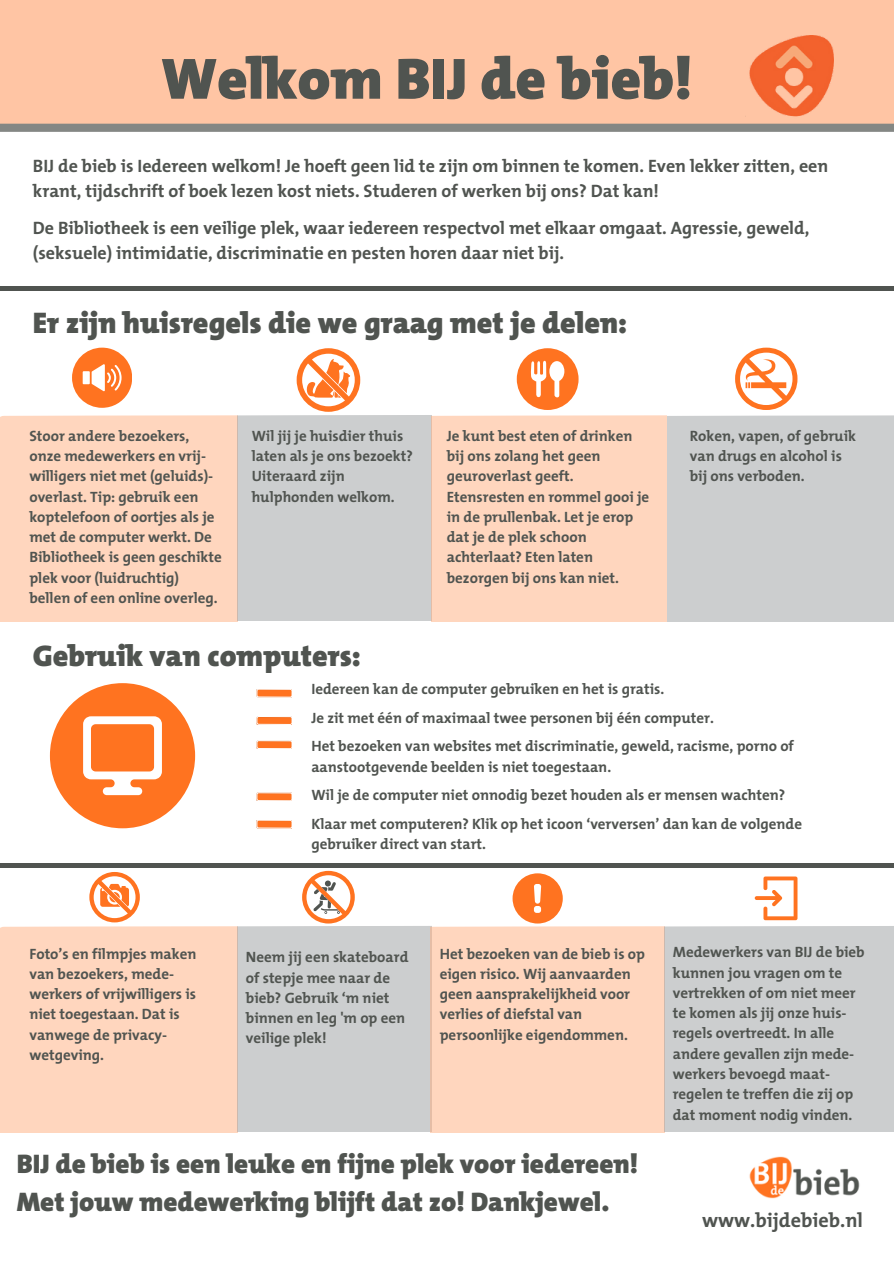
<style>
.page{position:relative;width:894px;height:1264px;background:#fff}
.page>*{position:absolute;margin:0;border:0;box-sizing:border-box;transform-origin:0 0}
.t1{font:900 58.8px "The Mix";color:#505450}
.t2{font:900 30px "The Mix";color:#505450}
.t3{font:900 27px/37.2px "The Mix";color:#505450}
.t4{font:700 20.1px "The Mix";color:#505450}
.t5{font:700 18px/24.8px "The Mix";color:#505450}
.t6{font:700 15px/20.2px "The Mix";color:#505450}
</style>
<div class="page">
<img style="left:749px;top:1156px;width:111px;height:42px">
<svg style="left:0;top:0;width:893px;height:132px;background:#f6c0a1"></svg>
<img style="left:740px;top:35px;width:93px;height:86px">
<div style="left:0;top:286px;width:893px;height:5px;background:#505450"></div>
<div style="left:0;top:415px;width:238px;height:206px;background:#ffd6be"></div>
<div style="left:667px;top:415px;width:226px;height:206px;background:#cccecf"></div>
<div style="left:432px;top:415px;width:234px;height:206px;background:#ffd6be"></div>
<svg style="left:72px;top:347px;width:60px;height:60px"></svg>
<svg style="left:516px;top:348px;width:62px;height:62px"></svg>
<svg style="left:735px;top:347px;width:61px;height:62px"></svg>
<svg style="left:238px;top:348px;width:193px;height:273px"></svg>
<svg style="left:50px;top:683px;width:145px;height:145px"></svg>
<svg style="left:257px;top:689px;width:35px;height:8px"></svg>
<svg style="left:257px;top:740px;width:35px;height:8px"></svg>
<svg style="left:257px;top:792px;width:35px;height:8px"></svg>
<svg style="left:257px;top:820px;width:35px;height:8px"></svg>
<svg style="left:257px;top:716px;width:35px;height:8px"></svg>
<div style="left:0;top:926px;width:238px;height:206px;background:#ffd6be"></div>
<hr style="left:0;top:863px;width:893px;height:4px;background:#505450">
<div style="left:430px;top:926px;width:234px;height:206px;background:#ffd6be"></div>
<div style="left:664px;top:926px;width:229px;height:205px;background:#cccecf"></div>
<svg style="left:89px;top:872px;width:51px;height:50px"></svg>
<svg style="left:238px;top:870px;width:193px;height:261px"></svg>
<div style="left:512px;top:873px;width:50px;height:50px;background:#ff7320;border-radius:50%"></div>
<svg style="left:533px;top:884px;width:8px;height:28px"></svg>
<svg style="left:754px;top:876px;width:43px;height:44px"></svg>
<p class="t1" style="left:161px;top:29px;width:532px">Welkom BIJ de bieb!</p>
<p class="t5" style="left:33px;top:153px;width:796px">BIJ de bieb is Iedereen welkom! Je hoeft geen lid te zijn om binnen te komen. Even lekker zitten, een krant, tijdschrift of boek lezen kost niets. Studeren of werken bij ons? Dat kan!</p>
<p class="t5" style="left:33px;top:215px;width:777px">De Bibliotheek is een veilige plek, waar iedereen respectvol met elkaar omgaat. Agressie, geweld, (seksuele) intimidatie, discriminatie en pesten horen daar niet bij.</p>
<p class="t2" style="left:33px;top:297px;width:595px">Er zijn huisregels die we graag met je delen:</p>
<p class="t6" style="left:29px;top:425px;width:194px">Stoor andere bezoekers, onze medewerkers en vrij&shy;willigers niet met (geluids)- overlast. Tip: gebruik een koptelefoon of oortjes als je met de computer werkt. De<br>Bibliotheek is geen geschikte plek voor (luidruchtig) bellen of een online overleg.</p>
<p class="t6" style="left:251px;top:425px;width:163px">Wil jij je huisdier thuis laten als je ons bezoekt?<br>Uiteraard zijn hulphonden welkom.</p>
<p class="t6" style="left:446px;top:425px;width:204px">Je kunt best eten of drinken bij ons zolang het geen geuroverlast geeft.<br>Etensresten en rommel gooi je in de prullenbak. Let je erop dat je de plek schoon achterlaat? Eten laten bezorgen bij ons kan niet.</p>
<p class="t6" style="left:689px;top:425px;width:168px">Roken, vapen, of gebruik van drugs en alcohol is bij ons verboden.</p>
<p class="t2" style="left:33px;top:630px;width:329px">Gebruik van computers:</p>
<p class="t6" style="left:311px;top:678px;width:354px">Iedereen kan de computer gebruiken en het is gratis.</p>
<h1 class="t6" style="left:311px;top:707px;width:404px">Je zit met één of maximaal twee personen bij één computer.</h1>
<p class="t6" style="left:311px;top:735px;width:484px">Het bezoeken van websites met discriminatie, geweld, racisme, porno of aanstootgevende beelden is niet toegestaan.</p>
<h4 class="t6" style="left:311px;top:784px;width:475px">Wil je de computer niet onnodig bezet houden als er mensen wachten?</h4>
<p class="t6" style="left:311px;top:813px;width:492px">Klaar met computeren? Klik op het icoon ‘verversen’ dan kan de volgende gebruiker direct van start.</p>
<p class="t6" style="left:29px;top:943px;width:169px">Foto’s en filmpjes maken van bezoekers, mede&shy;werkers of vrijwilligers is niet toegestaan. Dat is vanwege de privacy&shy;wetgeving.</p>
<p class="t6" style="left:246px;top:946px;width:164px">Neem jij een skateboard of stepje mee naar de bieb? Gebruik ‘m niet binnen en leg 'm op een veilige plek!</p>
<p class="t6" style="left:439px;top:943px;width:207px">Het bezoeken van de bieb is op eigen risico. Wij aanvaarden geen aansprakelijkheid voor verlies of diefstal van persoonlijke eigendommen.</p>
<h2 class="t6" style="left:672px;top:941px;width:193px">Medewerkers van BIJ de bieb kunnen jou vragen om te vertrekken of om niet meer te komen als jij onze huis&shy;regels overtreedt. In alle andere gevallen zijn mede&shy;werkers bevoegd maat&shy;regelen te treffen die zij op dat moment nodig vinden.</h2>
<p class="t3" style="left:17px;top:1145px;width:622px">BIJ de bieb is een leuke en fijne plek voor iedereen!<br>Met jouw medewerking blijft dat zo! Dankjewel.</p>
<h2 class="t4" style="left:701px;top:1203px;width:162px">www.bijdebieb.nl</h2>
</div>
